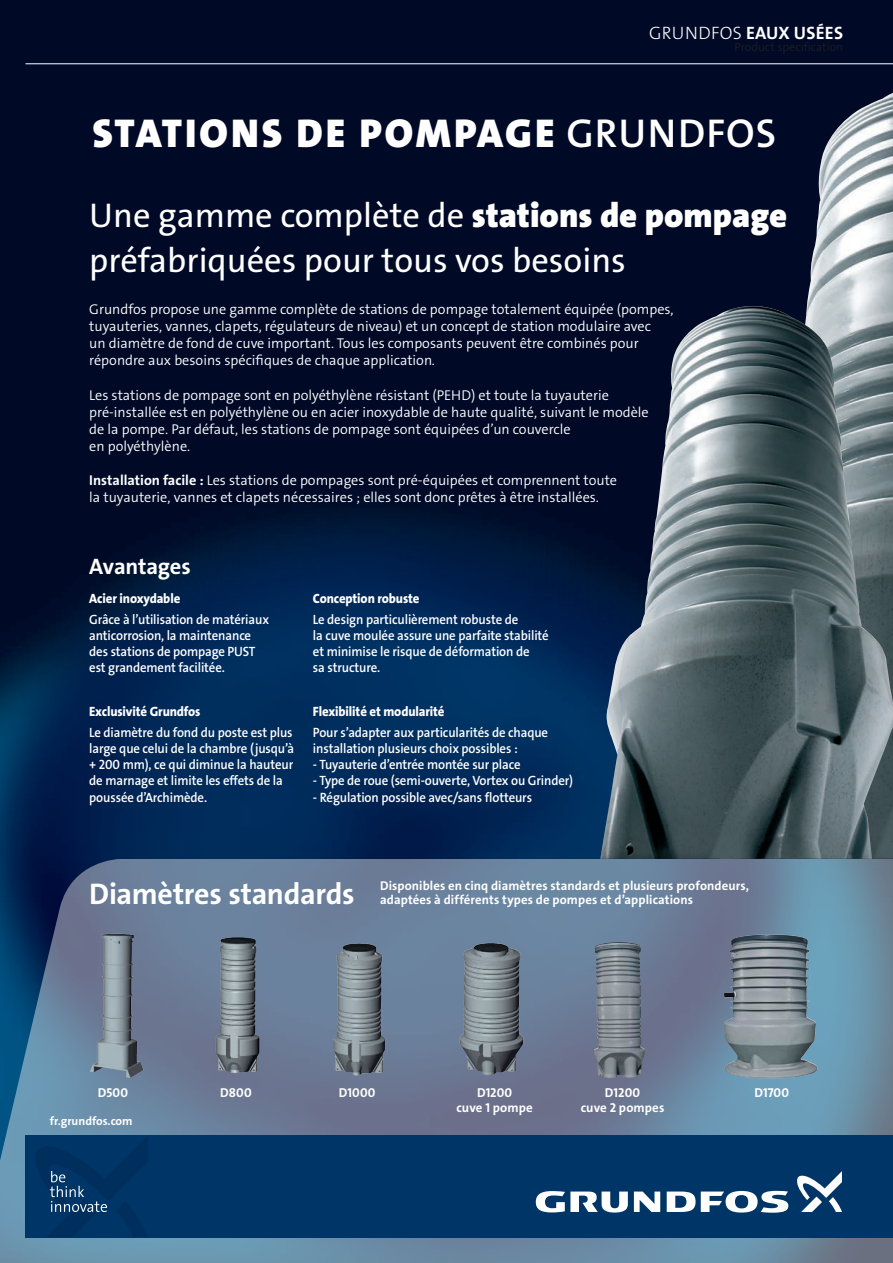
<style>
.page{position:relative;width:893px;height:1263px;background:#fff}
.page>*{position:absolute;margin:0;border:0;box-sizing:border-box;transform-origin:0 0}
.t1{font:40.5px "Grundfos The Sans V2 OT 9 BL";letter-spacing:.075em;color:#fff}
.t2{font:34.5px "Grundfos The Sans V2 OT 5 R";color:#fff}
.gr_over_ind_30_31{font:30px "Grundfos The Sans V2 OT 7 B";letter-spacing:-.01em;color:#fff}
.gr_over_ind_30_31-2{font:22.5px "Grundfos The Sans V2 OT 7 B";letter-spacing:-.01em;color:#fff}
.t3{font:18px "Grundfos The Sans V2 OT 7 B";letter-spacing:.015em;color:#fff}
.t4{font:14.25px/17.1px "Grundfos The Sans V2 OT 4 SL";color:#fff}
.TEXTE_SCHEMA{font:13.5px/16.2px "Grundfos The Sans V2 OT 6 SB";letter-spacing:-.01em;color:#fff;scale:.95 1}
.TEXTE_SCHEMA-2{font:13.5px "Grundfos The Sans V2 OT 8 XB";letter-spacing:-.01em;color:#fff;scale:.95 1}
._1_overskrift{font:12.9px/14.4px "Grundfos The Sans V2 OT 7 B";letter-spacing:.01em;color:#fff;text-align:center}
.t5{font:12.75px/14.2px "Grundfos The Sans V2 OT 7 B";letter-spacing:.005em;color:#fff}
.t6{font:12px "Grundfos The Sans V2 OT 3 L";color:#231f20}
.t7{font:12px "Grundfos The Sans V2 OT 7 B";color:#fff}
.s1{font-family:"Grundfos The Sans V2 OT 3 L"}
.s2{font-family:"Grundfos The Sans V2 OT 6 SB"}
.s3{font-family:"Grundfos The Sans V2 OT 9 BL"}
.s4{font-family:"Grundfos The Sans V2 OT 7 B"}
</style>
<div class="page">
<img style="left:0;top:0;width:893px;height:859px">
<img style="left:720px;top:93px;width:173px;height:213px">
<img style="left:600px;top:306px;width:293px;height:553px">
<hr style="left:26px;top:63px;width:867px;height:1px;background:#fff">
<svg style="left:0;top:859px;width:893px;height:404px;background:#657f99"></svg>
<img style="left:89px;top:925px;width:56px;height:163px">
<img style="left:215px;top:925px;width:46px;height:163px">
<img style="left:331px;top:925px;width:57px;height:163px">
<img style="left:458px;top:925px;width:66px;height:163px">
<img style="left:724px;top:934px;width:43px;height:124px">
<img style="left:594px;top:942px;width:24px;height:105px">
<div style="left:26px;top:1135px;width:867px;height:102px;background:#003667"></div>
<svg style="left:634px;top:1191px;width:26px;height:21px"></svg>
<svg style="left:536px;top:1191px;width:92px;height:21px"></svg>
<svg style="left:667px;top:1191px;width:121px;height:22px"></svg>
<svg style="left:797px;top:1171px;width:45px;height:41px"></svg>
<svg style="left:49px;top:1171px;width:59px;height:41px"></svg>
<p class="t3" style="left:649px;top:21px;width:195px"><span class="s1">GRUNDFOS</span> EAUX USÉES</p>
<p class="t6" style="left:734px;top:39px;width:110px">Product specification</p>
<p class="t1" style="left:93px;top:107px;width:685px">STATIONS DE POMPAGE <span class="s2">GRUNDFOS</span></p>
<p class="t2" style="left:89px;top:193px;width:699px">Une gamme complète de <span class="s3">stations de pompage</span></p>
<p class="t2" style="left:89px;top:238px;width:538px">préfabriquées pour tous vos besoins</p>
<p class="t4" style="left:89px;top:301px;width:586px">Grundfos propose une gamme complète de stations de pompage totalement équipée (pompes, tuyauteries, vannes, clapets, régulateurs de niveau) et un concept de station modulaire avec<br>un diamètre de fond de cuve important. Tous les composants peuvent être combinés pour répondre aux besoins spécifiques de chaque application.</p>
<p class="t4" style="left:89px;top:386px;width:561px">Les stations de pompage sont en polyéthylène résistant (PEHD) et toute la tuyauterie pré-installée est en polyéthylène ou en acier inoxydable de haute qualité, suivant le modèle de la pompe. Par défaut, les stations de pompage sont équipées d’un couvercle<br>en polyéthylène.</p>
<p class="t4" style="left:89px;top:472px;width:529px"><span class="s4">Installation facile :</span> Les stations de pompages sont pré-équipées et comprennent toute la tuyauterie, vannes et clapets nécessaires ; elles sont donc prêtes à être installées.</p>
<p class="gr_over_ind_30_31-2" style="left:89px;top:552px;width:103px">Avantages</p>
<p class="TEXTE_SCHEMA-2" style="left:89px;top:590px;width:97px">Acier inoxydable</p>
<p class="TEXTE_SCHEMA" style="left:89px;top:611px;width:191px">Grâce à l’utilisation de matériaux anticorrosion, la maintenance des stations de pompage PUST est grandement facilitée.</p>
<p class="TEXTE_SCHEMA-2" style="left:89px;top:703px;width:119px">Exclusivité Grundfos</p>
<p class="TEXTE_SCHEMA" style="left:89px;top:724px;width:217px">Le diamètre du fond du poste est plus large que celui de la chambre (jusqu’à + 200 mm), ce qui diminue la hauteur de marnage et limite les effets de la poussée d’Archimède.</p>
<p class="TEXTE_SCHEMA-2" style="left:313px;top:590px;width:114px">Conception robuste</p>
<p class="TEXTE_SCHEMA" style="left:313px;top:611px;width:250px">Le design particulièrement robuste de<br>la cuve moulée assure une parfaite stabilité et minimise le risque de déformation de<br>sa structure.</p>
<p class="TEXTE_SCHEMA-2" style="left:313px;top:703px;width:140px">Flexibilité et modularité</p>
<p class="TEXTE_SCHEMA" style="left:313px;top:724px;width:249px">Pour s’adapter aux particularités de chaque installation plusieurs choix possibles :</p>
<p class="TEXTE_SCHEMA" style="left:313px;top:757px;width:220px">- Tuyauterie d’entrée montée sur place</p>
<p class="TEXTE_SCHEMA" style="left:313px;top:773px;width:275px">- Type de roue (semi-ouverte, Vortex ou Grinder)</p>
<p class="TEXTE_SCHEMA" style="left:313px;top:789px;width:232px">- Régulation possible avec/sans flotteurs</p>
<p class="gr_over_ind_30_31" style="left:89px;top:875px;width:267px">Diamètres standards</p>
<p class="t5" style="left:380px;top:879px;width:370px">Disponibles en cinq diamètres standards et plusieurs profondeurs, adaptées à différents types de pompes et d’applications</p>
<p class="_1_overskrift" style="left:98px;top:1086px;width:32px">D500</p>
<p class="_1_overskrift" style="left:220px;top:1086px;width:33px">D800</p>
<p class="_1_overskrift" style="left:339px;top:1086px;width:38px">D1000</p>
<p class="_1_overskrift" style="left:456px;top:1086px;width:78px">D1200<br>cuve 1 pompe</p>
<p class="_1_overskrift" style="left:581px;top:1086px;width:85px">D1200<br>cuve 2 pompes</p>
<p class="t7" style="left:50px;top:1113px;width:84px">fr.grundfos.com</p>
<p class="_1_overskrift" style="left:754px;top:1086px;width:36px">D1700</p>
</div>
